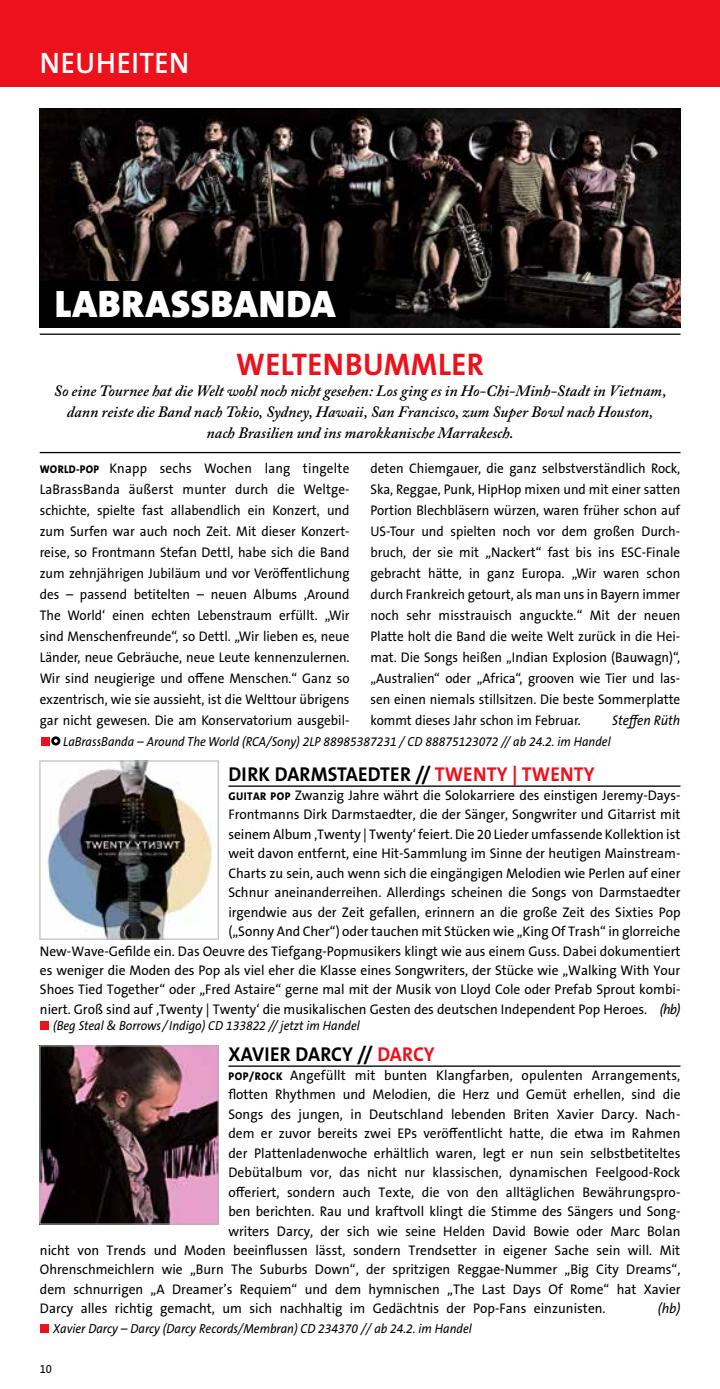
<style>
.page{position:relative;width:720px;height:1389px;background:#fff}
.page>*{position:absolute;margin:0;border:0;box-sizing:border-box;transform-origin:0 0}
.t1{font:900 38.5px "The Sans B Plus W9";letter-spacing:.015em;color:#fff}
.t2{font:700 31.5px "The Sans B Plus W7";letter-spacing:.015em;color:#ed111c;scale:.96 1}
.t3{font:600 29.75px "The Sans B Plus W6";letter-spacing:.015em;color:#fff;scale:.96 1}
.t4{font:700 20.12px "The Sans B Plus W7";color:#000;scale:.96 1}
.t5{font:700 20.12px "The Sans B Plus W7";letter-spacing:.01em;color:#ed111c;scale:.96 1}
.t6{font:italic 600 15.75px/21px "Adobe Caslon Pro";color:#000;text-align:center}
.t7{font:14px/19.4px "The Sans B Plus W5 Plain";color:#000;text-align:right;scale:.96 1}
.t8{font:14px/21px "The Sans B Plus W5 Plain";color:#000;text-align:justify;scale:.94 1}
.t9{font:italic 14px "The Sans B Plus W5 Plain";letter-spacing:-.005em;color:#000;scale:.94 1}
.t10{font:italic 14px "The Sans B Plus W5 Plain";letter-spacing:-.005em;color:#000;scale:.96 1}
.t11{font:italic 13.12px "The Sans B Plus W5 Plain";color:#000;scale:.92 1}
.t12{font:800 11.2px "The Sans B Plus W8";color:#000;scale:.94 1}
.s1{color:#000}
.s2{font-family:"The Sans B Plus W8";font-weight:800;font-size:11.2px}
.s3{font-style:italic}
.s4{color:#ed111c}
</style>
<div class="page">
<div style="left:0;top:0;width:719px;height:87px;background:#ed111c"></div>
<img style="left:40px;top:108px;width:640px;height:219px">
<div style="left:41px;top:737px;width:9px;height:9px;background:#ed111c"></div>
<svg style="left:51px;top:736px;width:9px;height:10px"></svg>
<hr style="left:228px;top:1065px;width:452px;height:2px;background:#000">
<div style="left:40px;top:1324px;width:9px;height:9px;background:#ed111c"></div>
<img style="left:42px;top:1048px;width:174px;height:174px">
<div style="left:40px;top:1046px;width:178px;height:178px;border:1px solid #b3b1b1"></div>
<hr style="left:228px;top:785px;width:452px;height:2px;background:#000">
<div style="left:40px;top:1021px;width:9px;height:9px;background:#ed111c"></div>
<img style="left:47px;top:763px;width:166px;height:174px">
<div style="left:40px;top:761px;width:178px;height:178px;border:1px solid #b3b1b1"></div>
<div style="left:40px;top:281px;width:309px;height:46px;background:#000"></div>
<hr style="left:40px;top:334px;width:640px;height:1px;background:#000">
<hr style="left:40px;top:452px;width:640px;height:1px;background:#000">
<h3 class="t3" style="left:40px;top:44px;width:157px">N EUHEITEN</h3>
<h1 class="t1" style="left:55px;top:279px;width:282px">LABRASSBANDA</h1>
<h2 class="t2" style="left:236px;top:344px;width:253px">WELTENBUMMLER</h2>
<p class="t6" style="left:54px;top:380px;width:613px">So eine Tournee hat die Welt wohl noch nicht gesehen: Los ging es in Ho-Chi-Minh-Stadt in Vietnam, dann reiste die Band nach Tokio, Sydney, Hawaii, San Francisco, zum Super Bowl nach Houston, nach Brasilien und ins marokkanische Marrakesch.</p>
<p class="t8" style="left:40px;top:457px;width:331px;text-indent:70px">Knapp sechs Wochen lang tingelte LaBrassBanda äußerst munter durch die Weltge&shy;schichte, spielte fast allabendlich ein Konzert, und zum Surfen war auch noch Zeit. Mit dieser Konzert&shy;reise, so Frontmann Stefan Dettl, habe sich die Band zum zehnjährigen Jubiläum und vor Veröffentlichung des – passend betitelten – neuen Albums ‚Around The World‘ einen echten Lebenstraum erfüllt. „Wir sind Menschenfreunde“, so Dettl. „Wir lieben es, neue Länder, neue Gebräuche, neue Leute kennenzulernen.<br>Wir sind neugierige und offene Menschen.“ Ganz so exzentrisch, wie sie aussieht, ist die Welttour übrigens gar nicht gewesen. Die am Konservatorium ausgebil-</p>
<p class="t8" style="left:370px;top:457px;width:331px">deten Chiemgauer, die ganz selbstverständlich Rock, Ska, Reggae, Punk, HipHop mixen und mit einer satten Portion Blechbläsern würzen, waren früher schon auf US-Tour und spielten noch vor dem großen Durch&shy;bruch, der sie mit „Nackert“ fast bis ins ESC-Finale gebracht hätte, in ganz Europa. „Wir waren schon durch Frankreich getourt, als man uns in Bayern immer noch sehr misstrauisch anguckte.“ Mit der neuen Platte holt die Band die weite Welt zurück in die Hei&shy;mat. Die Songs heißen „I ndian Explosion (Bauwagn)“, „Australien“ oder „Africa“, grooven wie Tier und las&shy;sen einen niemals stillsitzen. Die beste Sommerplatte kommt dieses Jahr schon im Februar.</p>
<p class="t12" style="left:40px;top:462px;width:9px">WORLD</p>
<p class="t12" style="left:76px;top:462px;width:12px">-POP</p>
<p class="t9" style="left:612px;top:711px;width:74px">Steffen Rüth</p>
<p class="t11" style="left:63px;top:733px;width:596px">LaBrassBanda – Around The World (RCA/Sony) 2LP 88985387231 / CD 88875123072 // ab 24.2. im Handel</p>
<h3 class="t4" style="left:228px;top:761px;width:76px">DIRK DARMS</h3>
<h3 class="t5" style="left:337px;top:761px;width:268px"><span class="s1">TAEDTER //</span> TWENTY | TWENTY</h3>
<p class="t7" style="left:40px;top:786px;width:668px"><span class="s2">GUITAR POP</span> Zwanzig Jahre währt die Solokarriere des einstigen Jeremy-Days-<br>Frontmanns Dirk Darmstaedter, die der Sänger, Songwriter und Gitarrist mit<br>seinem Album ‚Twenty | Twenty‘ feiert. Die 20 Lieder umfassende Kollektion ist<br>weit davon entfernt, eine Hit-Sammlung im Sinne der heutigen Mainstream-<br>Charts zu sein, auch wenn sich die eingängigen Melodien wie Perlen auf einer<br>Schnur aneinanderreihen. Allerdings scheinen die Songs von Darmstaedter<br>irgendwie aus der Zeit gefallen, erinnern an die große Zeit des Sixties Pop<br>(„Sonny And Cher“) oder tauchen mit Stücken wie „King Of Trash“ in glorreiche<br>New-Wave-Gefilde ein. Das Oeuvre des Tiefgang-Popmusikers klingt wie aus einem Guss. Dabei dokumentiert es weniger die Moden des Pop als viel eher die Klasse eines Songwriters, der Stücke wie „Walking With Your Shoes Tied Together“ oder „Fred Astaire“ gerne mal mit der Musik von Lloyd Cole oder Prefab Sprout kombi&shy;niert. Groß sind auf ‚Twenty | Twenty‘ die musikalischen Gesten des deutschen I ndependent Pop Heroes. <span class="s3">(hb)</span></p>
<p class="t11" style="left:53px;top:1017px;width:335px">(Beg Steal &amp; Borrows / Indigo) CD 133822 // jetzt im Handel</p>
<h3 class="t4" style="left:228px;top:1041px;width:215px">XAVIER DARCY // <span class="s4">DARCY</span></h3>
<p class="t7" style="left:228px;top:1066px;width:472px"><span class="s2">POP/ROCK</span> Angefüllt mit bunten Klangfarben, opulenten Arrangements,</p>
<p class="t7" style="left:228px;top:1085px;width:472px">flotten Rhythmen und Melodien, die Herz und Gemüt erhellen, sind die</p>
<p class="t7" style="left:228px;top:1105px;width:472px">Songs des jungen, in Deutschland lebenden Briten Xavier Darcy. Nach-</p>
<p class="t7" style="left:228px;top:1124px;width:472px">dem er zuvor bereits zwei EPs veröffentlicht hatte, die etwa im Rahmen</p>
<p class="t7" style="left:228px;top:1143px;width:472px">der Plattenladenwoche erhältlich waren, legt er nun sein selbstbetiteltes</p>
<p class="t7" style="left:228px;top:1163px;width:472px">Debütalbum vor, das nicht nur klassischen, dynamischen Feelgood-Rock</p>
<p class="t7" style="left:228px;top:1182px;width:472px">offeriert, sondern auch Texte, die von den alltäglichen Bewährungspro-</p>
<p class="t7" style="left:228px;top:1202px;width:472px">ben berichten. Rau und kraftvoll klingt die Stimme des Sängers und Song-</p>
<p class="t7" style="left:228px;top:1221px;width:472px">writers Darcy, der sich wie seine Helden David Bowie oder Marc Bolan</p>
<p class="t7" style="left:40px;top:1241px;width:668px">nicht von Trends und Moden beeinflussen lässt, sondern Trendsetter in eigener Sache sein will. Mit</p>
<p class="t7" style="left:40px;top:1260px;width:668px">Ohrenschmeichlern wie „Burn The Suburbs Down“, der spritzigen Reggae-N ummer „Big City Dreams“,</p>
<p class="t7" style="left:40px;top:1279px;width:668px">dem schnurrigen „A Dreamer’s Requiem“ und dem hymnischen „The Last Days Of Rome“ hat Xavier</p>
<p class="t7" style="left:40px;top:1299px;width:590px">Darcy alles richtig gemacht, um sich nachhaltig im Gedächtnis der Pop-Fans einzunisten.</p>
<p class="t10" style="left:657px;top:1300px;width:25px">(hb)</p>
<p class="t11" style="left:53px;top:1320px;width:456px">Xavier Darcy – Darcy (Darcy Records/Membran) CD 234370 // ab 24.2. im Handel</p>
</div>
